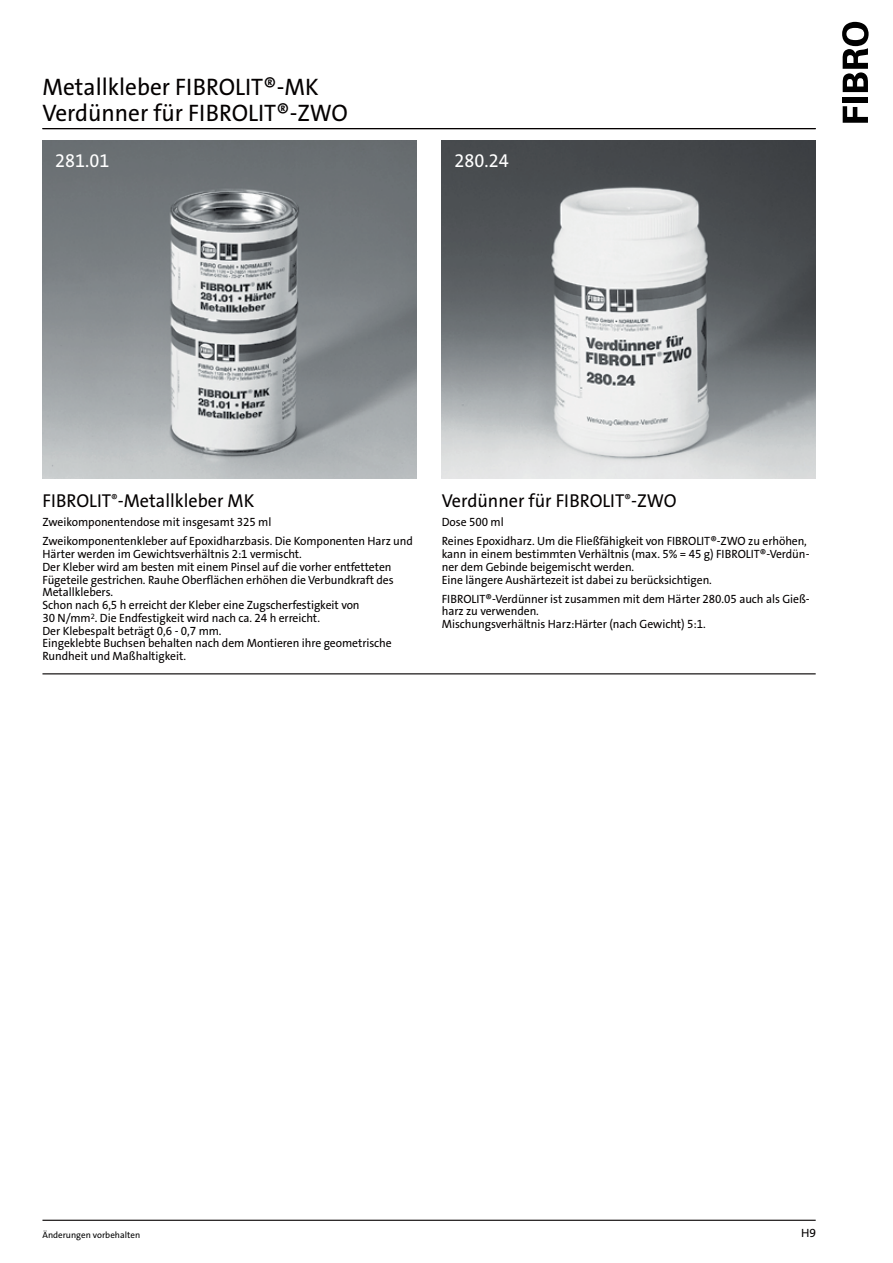
<style>
.page{position:relative;width:893px;height:1263px;background:#fff}
.page>*{position:absolute;margin:0;border:0;box-sizing:border-box;transform-origin:0 0}
.t1{font:24px/25.5px "The Sans LP5 Plain";color:#040000}
.t2{font:18.75px "The Sans LP5 Plain";color:#040000}
.t3{font:18.75px "The Sans LP5 Plain";color:#fff}
.t4{font:12px/12.8px "The Sans LP5 Plain";letter-spacing:-.005em;color:#040000}
.t5{font:9px "The Sans LP5 Plain";color:#000}
</style>
<div class="page">
<svg style="left:843px;top:106px;width:25px;height:17px"></svg>
<div style="left:842px;top:97px;width:26px;height:6px;background:#000"></div>
<svg style="left:842px;top:22px;width:26px;height:70px"></svg>
<hr style="left:42px;top:1220px;width:774px;height:1px;background:#040000">
<hr style="left:42px;top:128px;width:774px;height:1px;background:#040000">
<img style="left:42px;top:141px;width:374px;height:338px">
<img style="left:442px;top:141px;width:374px;height:338px">
<hr style="left:42px;top:673px;width:774px;height:1px;background:#040000">
<h1 class="t1" style="left:42px;top:76px;width:307px">Metallkleber FIBROLIT®-MK<br>Verdünner für FIBROLIT®-ZWO</h1>
<h2 class="t3" style="left:55px;top:153px;width:56px">281.01</h2>
<h2 class="t3" style="left:454px;top:153px;width:56px">280.24</h2>
<h2 class="t2" style="left:42px;top:493px;width:213px">FIBROLIT<sup>®</sup>-Metallkleber MK</h2>
<p class="t4" style="left:42px;top:514px;width:372px;line-height:19px">Zweikomponentendose mit insgesamt 325 ml<br>Zweikomponentenkleber auf Epoxidharzbasis. Die Komponenten Harz und</p>
<p class="t4" style="left:42px;top:549px;width:353px">Härter werden im Gewichtsverhältnis 2:1 vermischt.<br>Der Kleber wird am besten mit einem Pinsel auf die vorher entfetteten Fügeteile gestrichen. Rauhe Oberflächen erhöhen die Verbundkraft des Metallklebers.<br>Schon nach 6,5 h erreicht der Kleber eine Zugscherfestigkeit von<br>30 N/mm<sup>2</sup>. Die Endfestigkeit wird nach ca. 24 h erreicht.<br>Der Klebespalt beträgt 0,6 - 0,7 mm.<br>Eingeklebte Buchsen behalten nach dem Montieren ihre geometrische Rundheit und Maßhaltigkeit.</p>
<h2 class="t2" style="left:442px;top:493px;width:236px">Verdünner für FIBROLIT<sup>®</sup>-ZWO</h2>
<p class="t4" style="left:442px;top:514px;width:367px;line-height:19px">Dose 500 ml<br>Reines Epoxidharz. Um die Fließfähigkeit von FIBROLIT®-ZWO zu erhöhen,</p>
<p class="t4" style="left:442px;top:549px;width:369px">kann in einem bestimmten Verhältnis (max. 5% = 45 g) FIBROLIT®-Verdün&shy;ner dem Gebinde beigemischt werden.<br>Eine längere Aushärtezeit ist dabei zu berücksichtigen.</p>
<p class="t4" style="left:442px;top:593px;width:369px">FIBROLIT®-Verdünner ist zusammen mit dem Härter 280.05 auch als Gieß&shy;harz zu verwenden.<br>Mischungsverhältnis Harz:Härter (nach Gewicht) 5:1.</p>
<p class="t5" style="left:42px;top:1231px;width:99px">Änderungen vorbehalten</p>
<p class="t4" style="left:801px;top:1228px;width:16px">H9</p>
</div>
